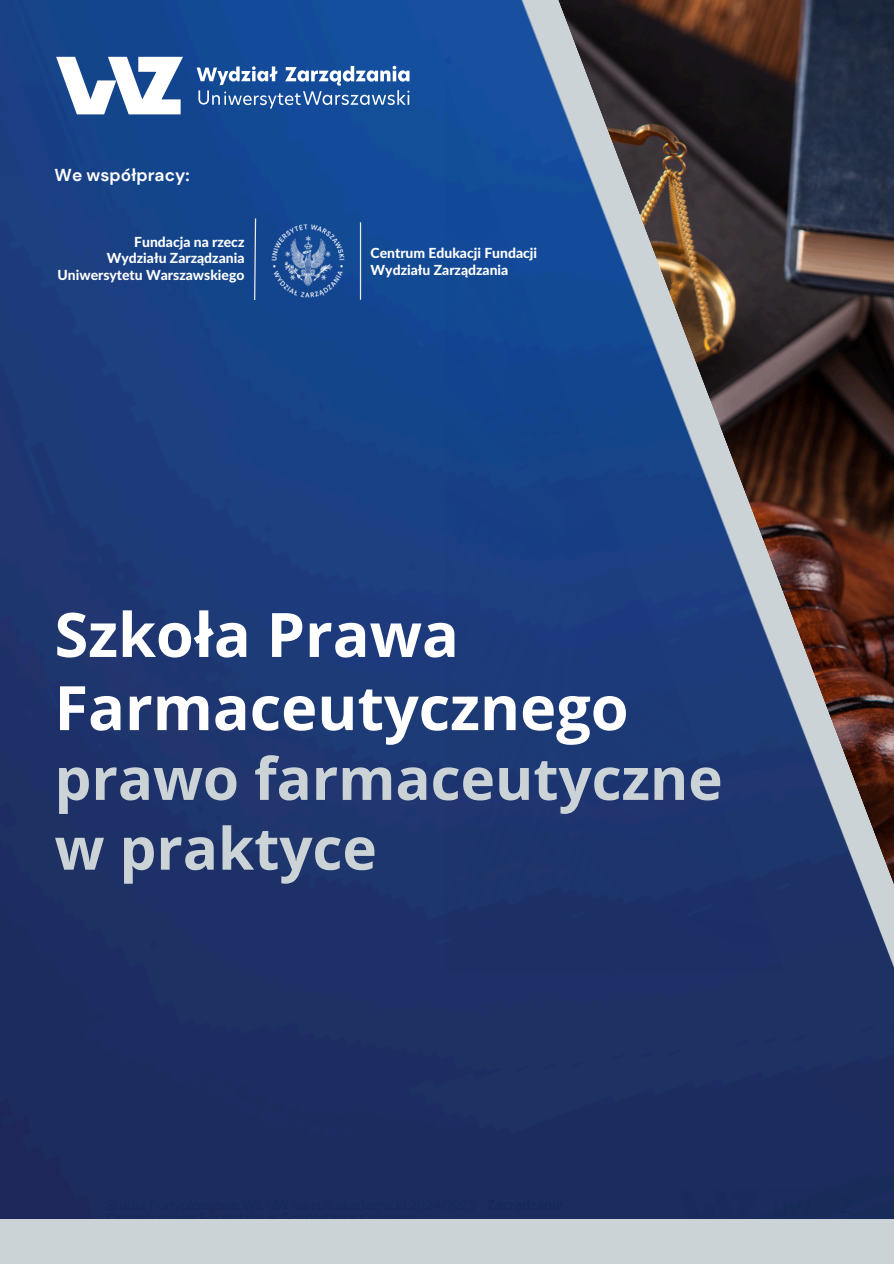
<style>
.page{position:relative;width:894px;height:1264px;background:#fff}
.page>*{position:absolute;margin:0;border:0;box-sizing:border-box;transform-origin:0 0}
.t1{font:700 61.35px/73.2px "Open Sans";color:#fff}
.t2{font:700 58.35px/69.8px "Open Sans";color:#ccd3d7}
.t3{font:700 17.25px "DM Sans";letter-spacing:.005em;color:#fff}
.t4{font:800 13.95px/16.5px "Lato Latin";color:#fff;text-align:right}
</style>
<div class="page">
<img style="left:0;top:0;width:893px;height:1218px">
<img style="left:259px;top:213px;width:97px;height:96px">
<hr style="left:360px;top:222px;width:1px;height:78px;background:#eeedef">
<svg style="left:253px;top:217px;width:4px;height:84px"></svg>
<div style="left:0;top:1218px;width:893px;height:45px;background:#ccd3d7"></div>
<svg style="left:56px;top:57px;width:127px;height:57px"></svg>
<svg style="left:196px;top:66px;width:213px;height:43px"></svg>
<p class="t3" style="left:55px;top:163px;width:136px">We współpracy:</p>
<p class="t4" style="left:57px;top:234px;width:188px">Fundacja na rzecz<br>Wydziału Zarządzania<br>Uniwersytetu Warszawskiego</p>
<p class="t4" style="left:370px;top:246px;width:168px;text-align:left">Centrum Edukacji Fundacji<br>Wydziału Zarządzania</p>
<h3 class="t1" style="left:54px;top:596px;width:575px">Szkoła Prawa<br>Farmaceutycznego</h3>
<h3 class="t2" style="left:54px;top:742px;width:669px">prawo farmaceutyczne w praktyce</h3>
</div>
